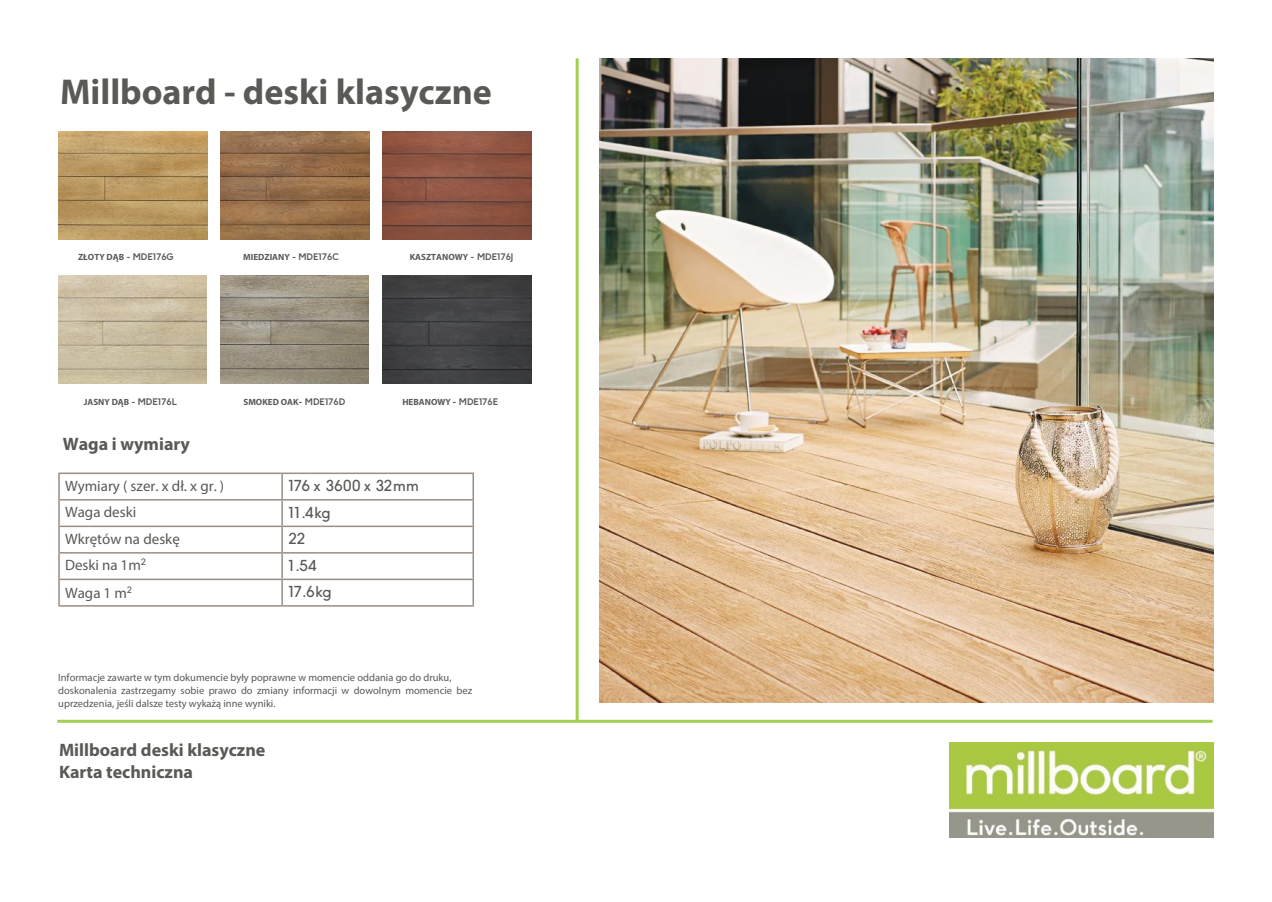
<style>
.page{position:relative;width:1272px;height:902px;background:#fff}
.page>*{position:absolute;margin:0;border:0;box-sizing:border-box;transform-origin:0 0}
.t1{font:700 36px "Myriad Pro";color:#595a56}
.t2{font:700 18px/21.6px "Myriad Pro";color:#595a56}
.t3{font:15px/26.8px "Myriad Pro";color:#595a56}
.t4{font:15px/26.5px "F37 Ginger";color:#595a56}
.t5{font:10.5px/12.6px "Myriad Pro";color:#595a56}
.t6{font:700 9px "Myriad Pro";color:#595a56}
.s1{font-family:"F37 Ginger"}
</style>
<div class="page">
<img style="left:600px;top:58px;width:613px;height:644px">
<hr style="left:57px;top:719px;width:1155px;height:3px;background:#a3cf53">
<img style="left:59px;top:131px;width:148px;height:108px">
<img style="left:382px;top:275px;width:149px;height:108px">
<img style="left:220px;top:275px;width:149px;height:108px">
<img style="left:58px;top:275px;width:149px;height:108px">
<img style="left:383px;top:131px;width:148px;height:108px">
<img style="left:221px;top:131px;width:148px;height:108px">
<hr style="left:282px;top:472px;width:192px;height:2px;background:#9a8d83">
<hr style="left:472px;top:474px;width:2px;height:25px;background:#9a8d83">
<hr style="left:472px;top:580px;width:2px;height:25px;background:#9a8d83">
<hr style="left:282px;top:605px;width:192px;height:1px;background:#9a8d83">
<hr style="left:58px;top:472px;width:224px;height:2px;background:#9a8d83">
<hr style="left:58px;top:474px;width:2px;height:25px;background:#9a8d83">
<hr style="left:281px;top:474px;width:2px;height:25px;background:#9a8d83">
<hr style="left:281px;top:500px;width:2px;height:25px;background:#9a8d83">
<hr style="left:281px;top:527px;width:2px;height:25px;background:#9a8d83">
<hr style="left:58px;top:580px;width:2px;height:25px;background:#9a8d83">
<hr style="left:281px;top:580px;width:2px;height:25px;background:#9a8d83">
<hr style="left:58px;top:605px;width:224px;height:1px;background:#9a8d83">
<hr style="left:58px;top:527px;width:2px;height:25px;background:#9a8d83">
<hr style="left:472px;top:527px;width:2px;height:25px;background:#9a8d83">
<hr style="left:58px;top:499px;width:224px;height:1px;background:#9a8d83">
<hr style="left:58px;top:500px;width:2px;height:25px;background:#9a8d83">
<hr style="left:282px;top:499px;width:192px;height:1px;background:#9a8d83">
<hr style="left:472px;top:500px;width:2px;height:25px;background:#9a8d83">
<hr style="left:58px;top:525px;width:224px;height:2px;background:#9a8d83">
<hr style="left:282px;top:525px;width:192px;height:2px;background:#9a8d83">
<hr style="left:282px;top:552px;width:192px;height:1px;background:#9a8d83">
<hr style="left:472px;top:553px;width:2px;height:25px;background:#9a8d83">
<hr style="left:282px;top:578px;width:192px;height:2px;background:#9a8d83">
<hr style="left:58px;top:552px;width:224px;height:1px;background:#9a8d83">
<hr style="left:58px;top:553px;width:2px;height:25px;background:#9a8d83">
<hr style="left:281px;top:553px;width:2px;height:25px;background:#9a8d83">
<hr style="left:58px;top:578px;width:224px;height:2px;background:#9a8d83">
<img style="left:949px;top:743px;width:264px;height:94px">
<hr style="left:575px;top:58px;width:3px;height:662px;background:#a3cf53">
<h1 class="t1" style="left:60px;top:68px;width:433px">Millboard - deski klasyczne</h1>
<p class="t6" style="left:78px;top:251px;width:97px">ZŁOTY DĄB <span class="s1">- MDE176G</span></p>
<p class="t6" style="left:243px;top:251px;width:97px">MIEDZIANY <span class="s1">- MDE176C</span></p>
<p class="t6" style="left:410px;top:251px;width:105px">KASZTANOWY <span class="s1">- MDE176J</span></p>
<p class="t6" style="left:84px;top:396px;width:95px">JASNY DĄB <span class="s1">- MDE176L</span></p>
<p class="t6" style="left:243px;top:396px;width:103px">SMOKED OAK<span class="s1">- MDE176D</span></p>
<p class="t6" style="left:402px;top:396px;width:97px">HEBANOWY <span class="s1">- MDE176E</span></p>
<h2 class="t2" style="left:63px;top:432px;width:128px">Waga i wymiary</h2>
<h3 class="t3" style="left:65px;top:472px;width:161px">Wymiary ( szer. x dł. x gr. )<br>Waga deski<br>Wkrętów na deskę<br>Deski na 1m<sup>2<br></sup>Waga 1 m<sup>2</sup></h3>
<h3 class="t4" style="left:288px;top:472px;width:131px">176 x 3600 x 32mm<br>11.4kg<br>22<br>1.54<br>17.6kg</h3>
<p class="t5" style="left:58px;top:671px;width:415px">Informacje zawarte w tym dokumencie były poprawne w momencie oddania go do druku, doskonalenia zastrzegamy sobie prawo do zmiany informacji w dowolnym momencie bez uprzedzenia, jeśli dalsze testy wykażą inne wyniki.</p>
<h2 class="t2" style="left:59px;top:738px;width:208px">Millboard deski klasyczne<br>Karta techniczna</h2>
</div>
